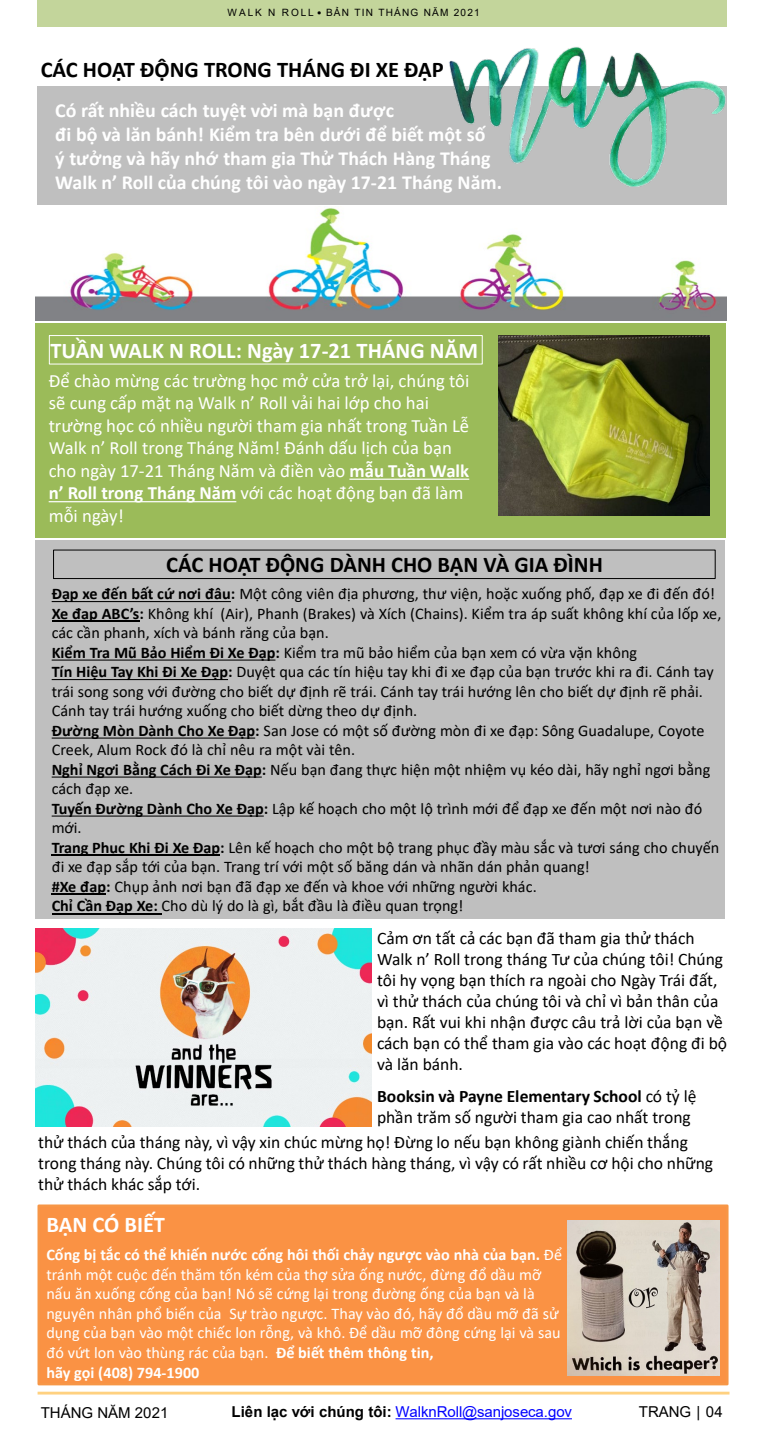
<style>
.page{position:relative;width:765px;height:1440px;background:#fff}
.page>*{position:absolute;margin:0;border:0;box-sizing:border-box;transform-origin:0 0}
.t1{font:700 22.5px "Calibri";color:#000}
.t2{font:700 22.5px "Calibri";color:#fff}
.t3{font:700 20px "Calibri";color:#fff}
.t4{font:18.75px/22.5px "Calibri";color:#fff}
.t5{font:17.5px/21px "Calibri";letter-spacing:-.005em;color:#000}
.t6{font:16.25px/19.5px "Calibri";color:#000}
.t7{font:16.25px "Calibri";color:#fff}
.t8{font:700 16.25px/19.5px "Calibri";color:#fff}
.t9{font:15px "Arial";letter-spacing:-.005em;color:#00f}
.t10{font:15px "Arial";letter-spacing:.005em;color:#000}
.t11{font:10px "Arial";letter-spacing:.125em;color:#000}
.s1{font-family:"Calibri"}
.s2{font-weight:700}
.s3{font-weight:400}
.s4{font-weight:700;color:#000}
</style>
<div class="page">
<div style="left:37px;top:86px;width:690px;height:119px;background:#bfbfbf"></div>
<hr style="left:38px;top:1392px;width:692px;height:3px;background:#ffd180">
<div style="left:38px;top:0;width:689px;height:26px;background:#c3d59b"></div>
<div style="left:38px;top:1204px;width:691px;height:181px;background:#fa9244;border:3px solid #f79646"></div>
<div style="left:35px;top:540px;width:690px;height:379px;background:#bfbfbf"></div>
<svg style="left:52px;top:601px;width:179px;height:1px"></svg>
<hr style="left:52px;top:621px;width:87px;height:1px;background:#000">
<svg style="left:52px;top:660px;width:223px;height:1px"></svg>
<svg style="left:52px;top:679px;width:176px;height:1px"></svg>
<svg style="left:52px;top:738px;width:203px;height:1px"></svg>
<svg style="left:52px;top:777px;width:210px;height:1px"></svg>
<svg style="left:52px;top:816px;width:212px;height:1px"></svg>
<hr style="left:52px;top:855px;width:168px;height:1px;background:#000">
<hr style="left:52px;top:894px;width:54px;height:1px;background:#000">
<hr style="left:52px;top:913px;width:110px;height:1px;background:#000">
<img style="left:449px;top:47px;width:277px;height:139px">
<div style="left:35px;top:324px;width:691px;height:214px;background:#9bbb59"></div>
<img style="left:499px;top:336px;width:211px;height:179px">
<div style="left:49px;top:335px;width:434px;height:29px;border:1px solid #fff"></div>
<svg style="left:349px;top:479px;width:120px;height:1px"></svg>
<svg style="left:49px;top:501px;width:187px;height:1px"></svg>
<img style="left:35px;top:928px;width:336px;height:198px">
<img style="left:567px;top:1220px;width:153px;height:155px">
<div style="left:53px;top:550px;width:663px;height:29px;border:1px solid #000"></div>
<svg style="left:396px;top:1418px;width:176px;height:1px"></svg>
<img style="left:35px;top:207px;width:692px;height:114px">
<p class="t11" style="left:227px;top:6px;width:254px">WALK N ROLL <span class="s1">•</span> BẢN TIN THÁNG NĂM 2021</p>
<p class="t1" style="left:41px;top:53px;width:405px">CÁC HOẠT ĐỘNG TRONG THÁNG ĐI XE ĐẠP</p>
<p class="t3" style="left:55px;top:96px;width:340px">Có rất nhiều cách tuyệt vời mà bạn được</p>
<p class="t3" style="left:55px;top:120px;width:432px">đi bộ và lăn bánh! Kiểm tra bên dưới để biết một số</p>
<p class="t3" style="left:55px;top:144px;width:437px">ý tưởng và hãy nhớ tham gia Thử Thách Hàng Tháng</p>
<p class="t3" style="left:55px;top:168px;width:448px">Walk n’ Roll của chúng tôi vào ngày 17-21 Tháng Năm.</p>
<p class="t2" style="left:50px;top:334px;width:429px">TUẦN WALK N ROLL: Ngày 17-21 THÁNG NĂM</p>
<p class="t4" style="left:49px;top:369px;width:422px">Để chào mừng các trường học mở cửa trở lại, chúng tôi sẽ cung cấp mặt nạ Walk n’ Roll vải hai lớp cho hai trường học có nhiều người tham gia nhất trong Tuần Lễ Walk n’ Roll trong Tháng Năm! Đánh dấu lịch của bạn cho ngày 17-21 Tháng Năm và điền vào <span class="s2">mẫu Tuần Walk n’ Roll trong Tháng Năm</span> với các hoạt động bạn đã làm mỗi ngày!</p>
<p class="t1" style="left:166px;top:549px;width:438px">CÁC HOẠT ĐỘNG DÀNH CHO BẠN VÀ GIA ĐÌNH</p>
<p class="t6" style="left:52px;top:584px;width:665px"><span class="s2">Đạp xe đến bất cứ nơi đâu:</span> Một công viên địa phương, thư viện, hoặc xuống phố, đạp xe đi đến đó!</p>
<p class="t6" style="left:52px;top:603px;width:671px"><span class="s2">Xe đạp ABC’s:</span> Không khí (Air), Phanh (Brakes) và Xích (Chains). Kiểm tra áp suất không khí của lốp xe, các cần phanh, xích và bánh răng của bạn.</p>
<p class="t6" style="left:52px;top:642px;width:587px"><span class="s2">Kiểm Tra Mũ Bảo Hiểm Đi Xe Đạp:</span> Kiểm tra mũ bảo hiểm của bạn xem có vừa vặn không</p>
<p class="t6" style="left:52px;top:662px;width:664px"><span class="s2">Tín Hiệu Tay Khi Đi Xe Đạp:</span> Duyệt qua các tín hiệu tay khi đi xe đạp của bạn trước khi ra đi. Cánh tay trái song song với đường cho biết dự định rẽ trái. Cánh tay trái hướng lên cho biết dự định rẽ phải.<br>Cánh tay trái hướng xuống cho biết dừng theo dự định.</p>
<p class="t6" style="left:52px;top:720px;width:654px"><span class="s2">Đường Mòn Dành Cho Xe Đạp:</span> San Jose có một số đường mòn đi xe đạp: Sông Guadalupe, Coyote<br>Creek, Alum Rock đó là chỉ nêu ra một vài tên.</p>
<p class="t6" style="left:52px;top:759px;width:660px"><span class="s2">Nghỉ Ngơi Bằng Cách Đi Xe Đạp:</span> Nếu bạn đang thực hiện một nhiệm vụ kéo dài, hãy nghỉ ngơi bằng cách đạp xe.</p>
<p class="t6" style="left:52px;top:798px;width:652px"><span class="s2">Tuyến Đường Dành Cho Xe Đạp:</span> Lập kế hoạch cho một lộ trình mới để đạp xe đến một nơi nào đó mới.</p>
<p class="t6" style="left:52px;top:837px;width:669px"><span class="s2">Trang Phục Khi Đi Xe Đạp:</span> Lên kế hoạch cho một bộ trang phục đầy màu sắc và tươi sáng cho chuyến đi xe đạp sắp tới của bạn. Trang trí với một số băng dán và nhãn dán phản quang!</p>
<p class="t6" style="left:52px;top:876px;width:487px"><span class="s2">#Xe đạp:</span> Chụp ảnh nơi bạn đã đạp xe đến và khoe với những người khác.</p>
<p class="t6" style="left:52px;top:896px;width:413px"><span class="s2">Chỉ Cần Đạp Xe:</span> Cho dù lý do là gì, bắt đầu là điều quan trọng!</p>
<p class="t5" style="left:377px;top:927px;width:352px">Cảm ơn tất cả các bạn đã tham gia thử thách Walk n’ Roll trong tháng Tư của chúng tôi! Chúng tôi hy vọng bạn thích ra ngoài cho Ngày Trái đất, vì thử thách của chúng tôi và chỉ vì bản thân của bạn. Rất vui khi nhận được câu trả lời của bạn về cách bạn có thể tham gia vào các hoạt động đi bộ và lăn bánh.</p>
<p class="t5" style="left:377px;top:1085px;width:321px"><span class="s2">Booksin và Payne Elementary School</span> có tỷ lệ phần trăm số người tham gia cao nhất trong</p>
<p class="t5" style="left:38px;top:1131px;width:677px">thử thách của tháng này, vì vậy xin chúc mừng họ! Đừng lo nếu bạn không giành chiến thắng trong tháng này. Chúng tôi có những thử thách hàng tháng, vì vậy có rất nhiều cơ hội cho những thử thách khác sắp tới.</p>
<p class="t2" style="left:46px;top:1208px;width:120px">BẠN CÓ BIẾT</p>
<p class="t8" style="left:46px;top:1245px;width:517px">Cống bị tắc có thể khiến nước cống hôi thối chảy ngược vào nhà của bạn. <span class="s3">Để tránh một cuộc đến thăm tốn kém của thợ sửa ống nước, đừng đổ dầu mỡ</span></p>
<p class="t7" style="left:46px;top:1283px;width:490px">nấu ăn xuống cống của bạn! Nó sẽ cứng lại trong đường ống của bạn và là</p>
<p class="t7" style="left:46px;top:1302px;width:514px">nguyên nhân phổ biến của Sự trào ngược. Thay vào đó, hãy đổ dầu mỡ đã sử</p>
<p class="t7" style="left:46px;top:1322px;width:516px">dụng của bạn vào một chiếc lon rỗng, và khô. Để dầu mỡ đông cứng lại và sau</p>
<p class="t7" style="left:46px;top:1341px;width:389px">đó vứt lon vào thùng rác của bạn. <span class="s2">Để biết thêm thông tin,</span></p>
<p class="t8" style="left:46px;top:1362px;width:155px">hãy gọi (408) 794-1900</p>
<p class="t10" style="left:41px;top:1402px;width:129px">THÁNG NĂM 2021</p>
<p class="t9" style="left:232px;top:1401px;width:342px"><span class="s4">Liên lạc với chúng tôi:</span> WalknRoll@sanjoseca.gov</p>
<p class="t10" style="left:639px;top:1401px;width:86px">TRANG | 04</p>
</div>
